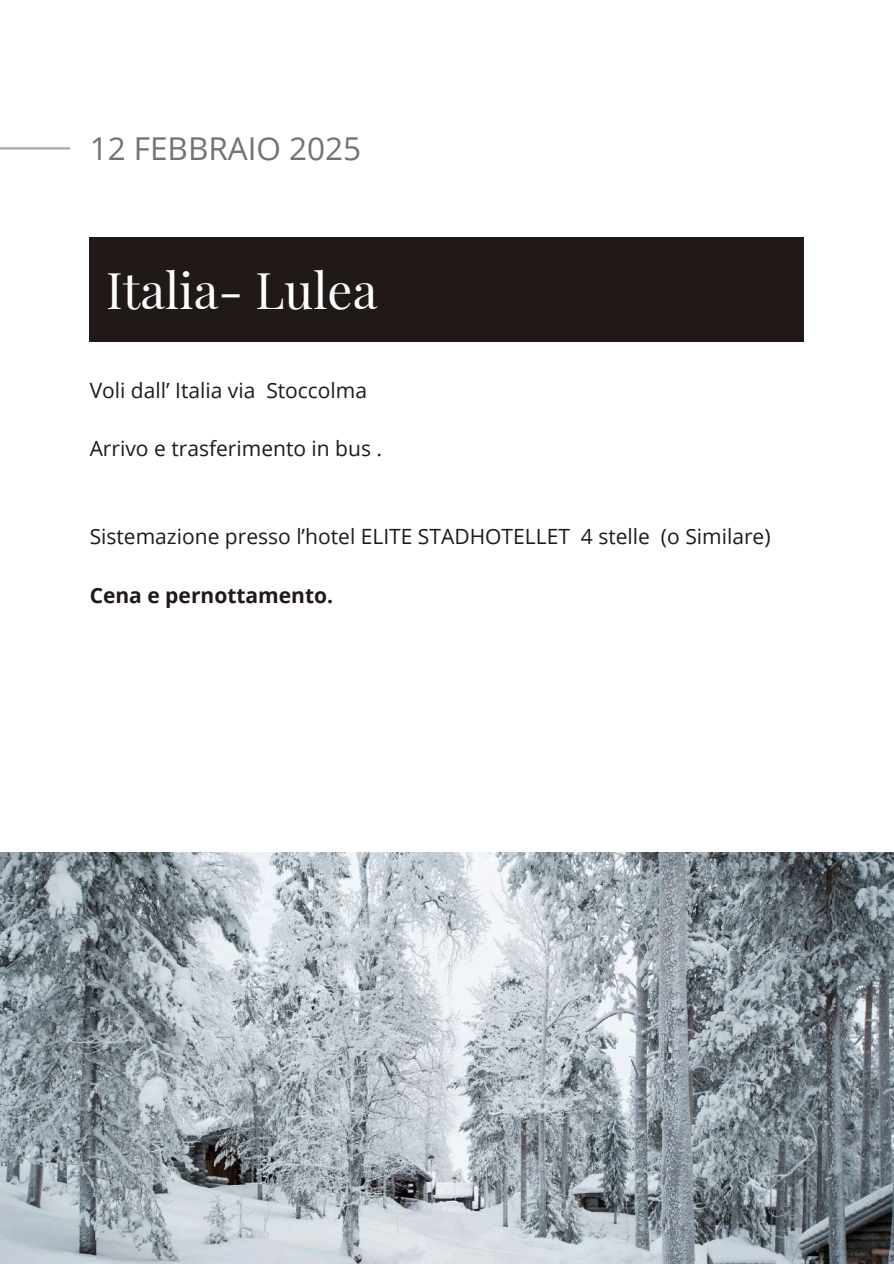
<style>
.page{position:relative;width:894px;height:1264px;background:#fff}
.page>*{position:absolute;margin:0;border:0;box-sizing:border-box;transform-origin:0 0}
.t1{font:49.5px "Playfair Display";color:#fff}
.t2{font:31.5px "Open Sans";color:#737373}
.t3{font:21px "Open Sans";color:#201917}
.t4{font:700 21px "Open Sans";color:#201917}
</style>
<div class="page">
<hr style="left:0;top:147px;width:69px;height:2px;background:#a6a6a6">
<div style="left:89px;top:237px;width:715px;height:105px;background:#201917"></div>
<img style="left:0;top:853px;width:893px;height:410px">
<h2 class="t2" style="left:90px;top:126px;width:273px">12 FEBBRAIO 2025</h2>
<h1 class="t1" style="left:106px;top:256px;width:273px">Italia- Lulea</h1>
<p class="t3" style="left:90px;top:375px;width:279px">Voli dall’ Italia via Stoccolma</p>
<p class="t3" style="left:90px;top:434px;width:294px">Arrivo e trasferimento in bus .</p>
<p class="t3" style="left:90px;top:522px;width:682px">Sistemazione presso l’hotel ELITE STADHOTELLET 4 stelle (o Similare)</p>
<p class="t4" style="left:90px;top:580px;width:245px">Cena e pernottamento.</p>
</div>
